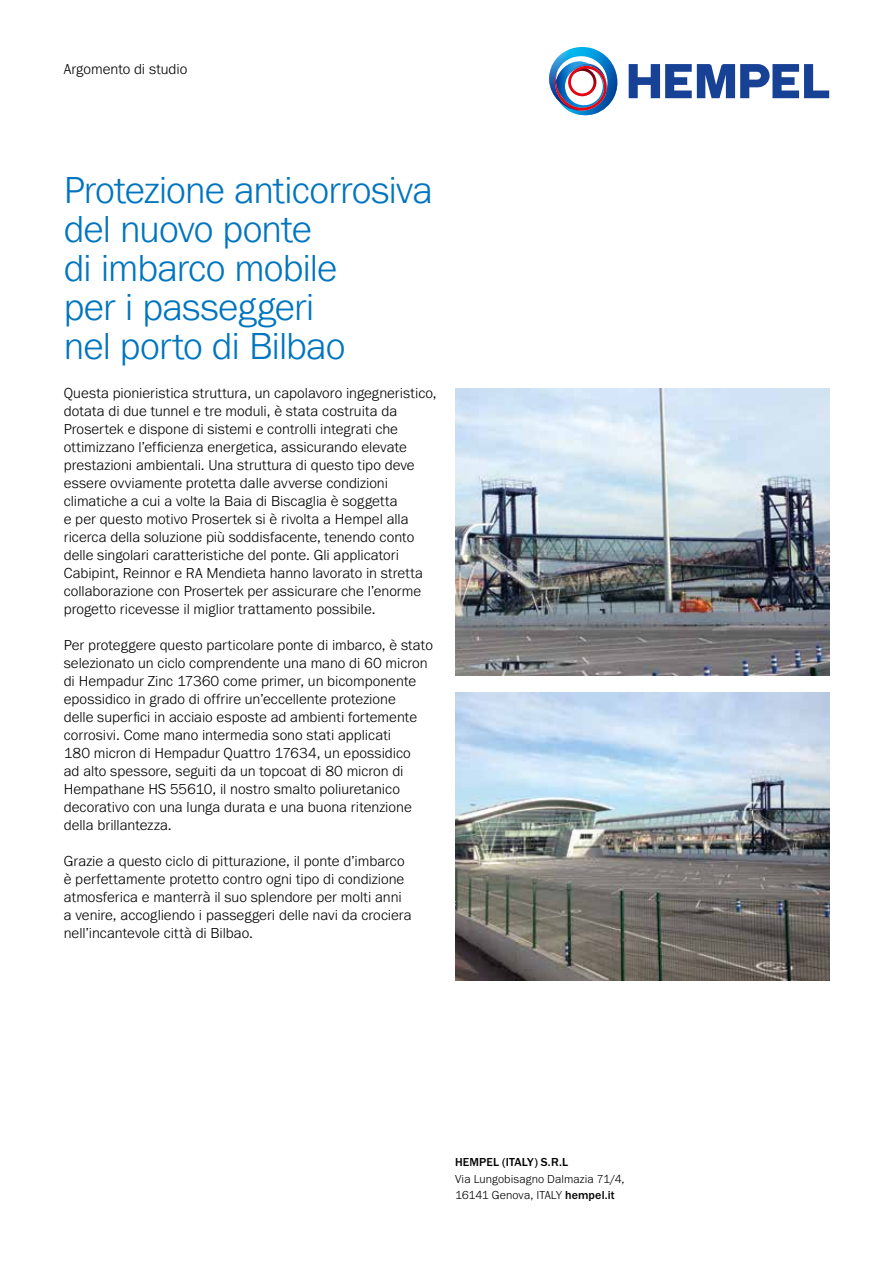
<style>
.page{position:relative;width:893px;height:1263px;background:#fff}
.page>*{position:absolute;margin:0;border:0;box-sizing:border-box;transform-origin:0 0}
.t1{font:300 39px/39px "Franklin Gothic URW";letter-spacing:-.02em;color:#0075bf}
.t2{font:300 15px/18px "Franklin Gothic URW";color:#000}
.t3{font:300 12px/16.5px "Franklin Gothic URW";letter-spacing:.005em;color:#000}
.t4{font:500 12px "Franklin Gothic URW";letter-spacing:.015em;color:#000}
.s1{font-weight:500}
</style>
<div class="page">
<img style="left:455px;top:693px;width:374px;height:288px">
<img style="left:455px;top:388px;width:374px;height:288px">
<svg style="left:629px;top:64px;width:200px;height:34px"></svg>
<img style="left:549px;top:47px;width:69px;height:69px">
<p class="t2" style="left:64px;top:59px;width:125px">Argomento di studio</p>
<h1 class="t1" style="left:64px;top:170px;width:371px">Protezione anticorrosiva del nuovo ponte<br>di imbarco mobile<br>per i passeggeri<br>nel porto di Bilbao</h1>
<p class="t2" style="left:64px;top:384px;width:374px">Questa pionieristica struttura, un capolavoro ingegneristico, dotata di due tunnel e tre moduli, è stata costruita da Prosertek e dispone di sistemi e controlli integrati che ottimizzano l’efficienza energetica, assicurando elevate prestazioni ambientali. Una struttura di questo tipo deve essere ovviamente protetta dalle avverse condizioni climatiche a cui a volte la Baia di Biscaglia è soggetta<br>e per questo motivo Prosertek si è rivolta a Hempel alla ricerca della soluzione più soddisfacente, tenendo conto delle singolari caratteristiche del ponte. Gli applicatori Cabipint, Reinnor e RA Mendieta hanno lavorato in stretta collaborazione con Prosertek per assicurare che l’enorme progetto ricevesse il miglior trattamento possibile.</p>
<p class="t2" style="left:64px;top:636px;width:371px">Per proteggere questo particolare ponte di imbarco, è stato selezionato un ciclo comprendente una mano di 60 micron di Hempadur Zinc 17360 come primer, un bicomponente epossidico in grado di offrire un’eccellente protezione<br>delle superfici in acciaio esposte ad ambienti fortemente corrosivi. Come mano intermedia sono stati applicati<br>180 micron di Hempadur Quattro 17634, un epossidico<br>ad alto spessore, seguiti da un topcoat di 80 micron di Hempathane HS 55610, il nostro smalto poliuretanico decorativo con una lunga durata e una buona ritenzione della brillantezza.</p>
<p class="t2" style="left:64px;top:852px;width:350px">Grazie a questo ciclo di pitturazione, il ponte d’imbarco è perfettamente protetto contro ogni tipo di condizione atmosferica e manterrà il suo splendore per molti anni a venire, accogliendo i passeggeri delle navi da crociera nell’incantevole città di Bilbao.</p>
<p class="t4" style="left:455px;top:1155px;width:115px">HEMPEL (ITALY) S.R.L</p>
<p class="t3" style="left:455px;top:1170px;width:171px">Via Lungobisagno Dalmazia 71/4,<br>16141 Genova, ITALY <span class="s1">hempel.it</span></p>
</div>
